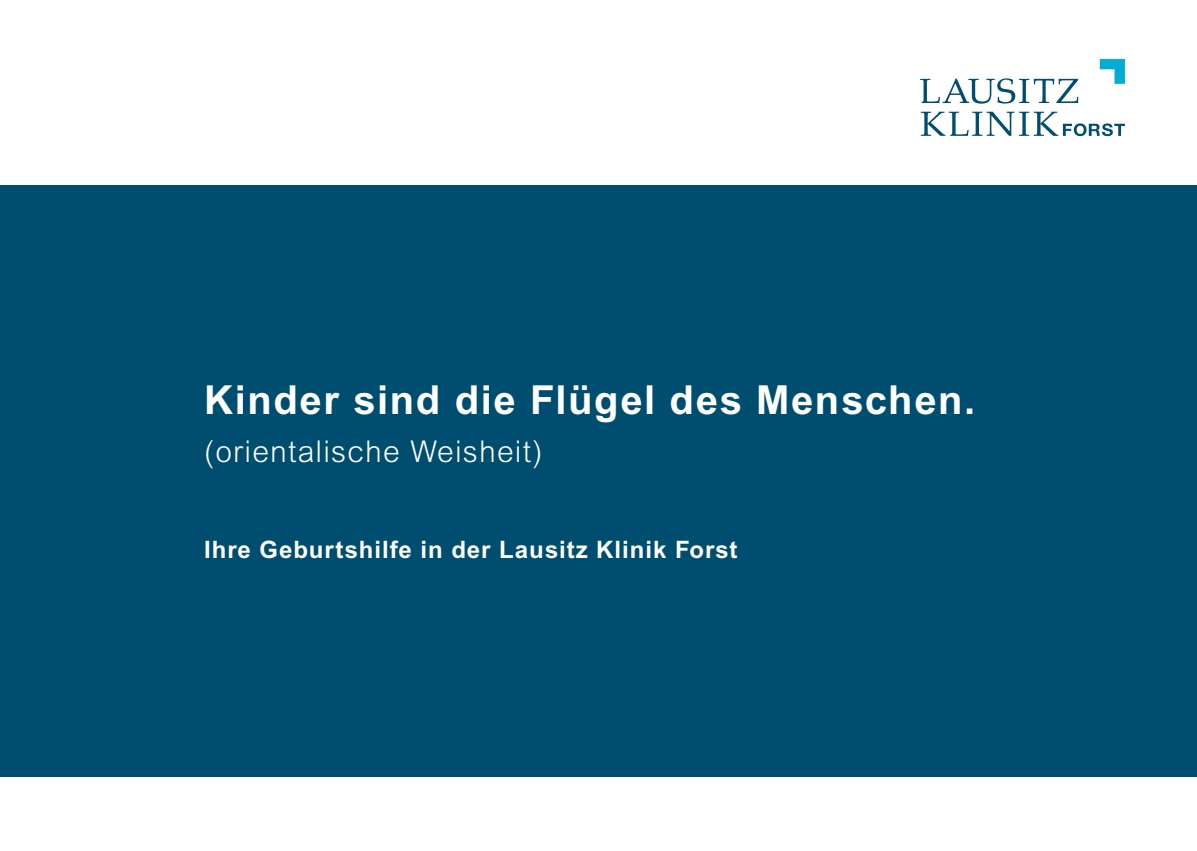
<style>
.page{position:relative;width:1197px;height:851px;background:#fff}
.page>*{position:absolute;margin:0;border:0;box-sizing:border-box;transform-origin:0 0}
.t1{font:700 40px "Arial";letter-spacing:.04em;color:#fff}
.t2{font:300 30px "Arial";letter-spacing:.04em;color:#fff}
.t3{font:700 24px "Arial";letter-spacing:.04em;color:#fff}
</style>
<div class="page">
<div style="left:0;top:185px;width:1196px;height:592px;background:#004e6f"></div>
<svg style="left:1099px;top:59px;width:25px;height:25px"></svg>
<svg style="left:920px;top:78px;width:158px;height:26px"></svg>
<svg style="left:920px;top:112px;width:204px;height:24px"></svg>
<h1 class="t1" style="left:204px;top:376px;width:772px">Kinder sind die Flügel des Menschen.</h1>
<p class="t2" style="left:204px;top:434px;width:339px">(orientalische Weisheit)</p>
<p class="t3" style="left:204px;top:535px;width:534px">Ihre Geburtshilfe in der Lausitz Klinik Forst</p>
</div>
